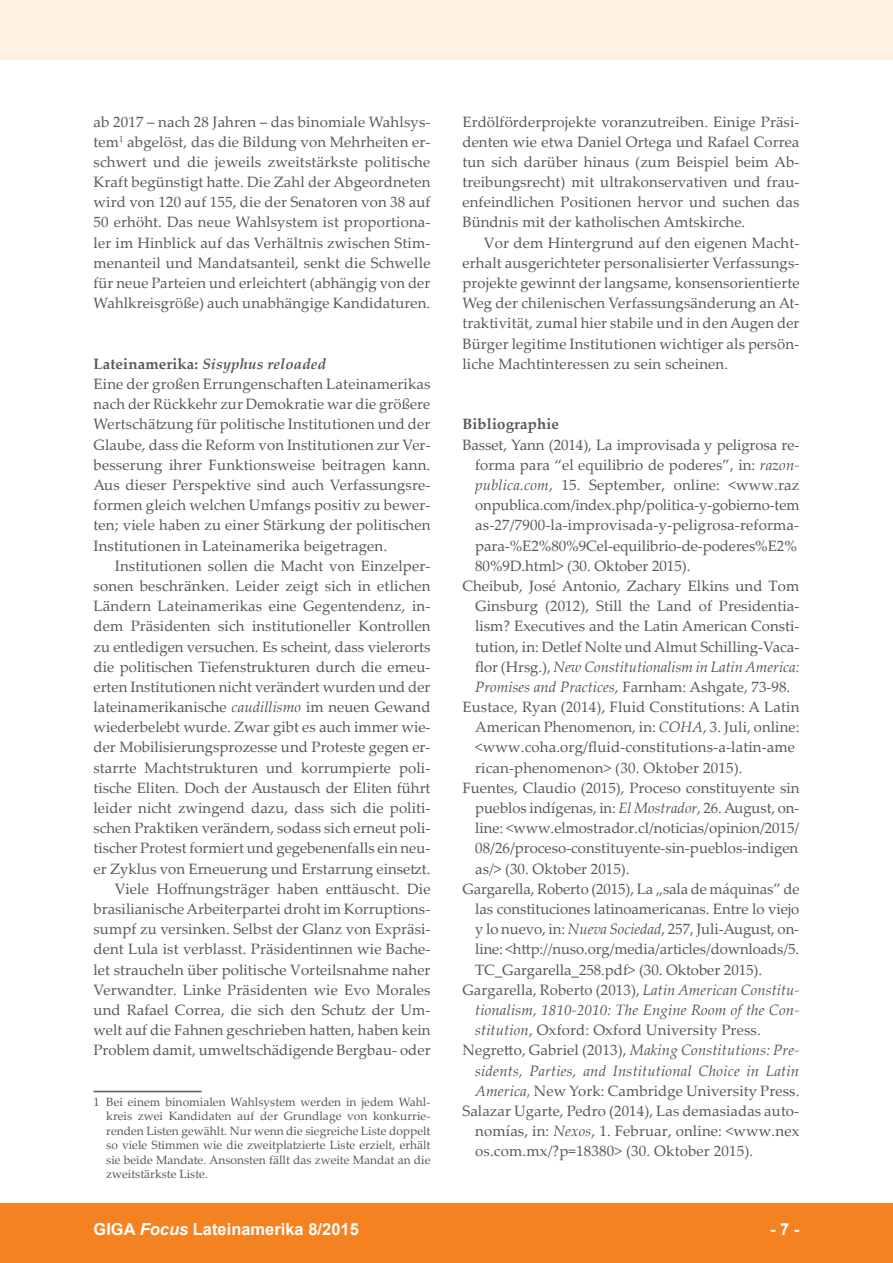
<style>
.page{position:relative;width:893px;height:1263px;background:#fff}
.page>*{position:absolute;margin:0;border:0;box-sizing:border-box;transform-origin:0 0}
.t1{font:700 16.5px "Arial";color:#fff}
.t2{font:15px/20.2px "Palatino Linotype";letter-spacing:.005em;color:#57585a;text-align:justify}
.t3{font:italic 15px "Palatino Linotype";letter-spacing:.01em;color:#57585a}
.t4{font:700 15px "Palatino Linotype";letter-spacing:.01em;color:#57585a}
.t5{font:12px/14.4px "Palatino Linotype";color:#57585a;text-align:justify}
.s1{font-weight:700}
.s2{font-weight:700;font-style:italic}
.s3{font-style:italic}
.s4{font-style:normal}
</style>
<div class="page">
<div style="left:0;top:1203px;width:893px;height:60px;background:#f58220"></div>
<div style="left:0;top:0;width:893px;height:60px;background:#fef0e2"></div>
<hr style="left:94px;top:1091px;width:108px;height:1px;background:#57585a">
<p class="t2" style="left:94px;top:111px;width:339px">ab 2017 – nach 28 Jahren – das binomiale Wahlsys&shy;tem<sup>1</sup> abgelöst, das die Bildung von Mehrheiten er&shy;schwert und die jeweils zweitstärkste politische Kraft begünstigt hatte. Die Zahl der Abgeordneten wird von 120 auf 155, die der Senatoren von 38 auf 50 erhöht. Das neue Wahlsystem ist proportiona&shy;ler im Hinblick auf das Verhältnis zwischen Stim&shy;menanteil und Mandatsanteil, senkt die Schwelle für neue Parteien und erleichtert (abhängig von der Wahlkreisgröße) auch unabhängige Kandidaturen.</p>
<p class="t2" style="left:94px;top:353px;width:339px;text-align:left"><span class="s1">Lateinamerika:</span> <span class="s2">Sisyphus reloaded<br></span>Eine der großen Errungenschaften Lateinamerikas nach der Rückkehr zur Demokratie war die größere Wertschätzung für politische Institutionen und der Glaube, dass die Reform von Institutionen zur Ver&shy;besserung ihrer Funktionsweise beitragen kann.<br>Aus dieser Perspektive sind auch Verfassungsre&shy;formen gleich welchen Umfangs positiv zu bewer&shy;ten; viele haben zu einer Stärkung der politischen Institutionen in Lateinamerika beigetragen.</p>
<p class="t2" style="left:94px;top:555px;width:339px;text-align:right">Institutionen sollen die Macht von Einzelper&shy;sonen beschränken. Leider zeigt sich in etlichen Ländern Lateinamerikas eine Gegentendenz, in&shy;dem Präsidenten sich institutioneller Kontrollen zu entledigen versuchen. Es scheint, dass vielerorts die politischen Tiefenstrukturen durch die erneu&shy;erten Institutionen nicht verändert wurden und der lateinamerikanische <span class="s3">caudillismo</span> im neuen Gewand wiederbelebt wurde. Zwar gibt es auch immer wie&shy;der Mobilisierungsprozesse und Proteste gegen er&shy;starrte Machtstrukturen und korrumpierte poli&shy;tische Eliten. Doch der Austausch der Eliten führt leider nicht zwingend dazu, dass sich die politi&shy;schen Praktiken verändern, sodass sich erneut poli&shy;tischer Protest formiert und gegebenenfalls ein neu&shy;er Zyklus von Erneuerung und Erstarrung einsetzt.<br>Viele Hoffnungsträger haben enttäuscht. Die brasilianische Arbeiterpartei droht im Korruptions&shy;sumpf zu versinken. Selbst der Glanz von Expräsi&shy;dent Lula ist verblasst. Präsidentinnen wie Bache&shy;let straucheln über politische Vorteilsnahme naher Verwandter. Linke Präsidenten wie Evo Morales und Rafael Correa, die sich den Schutz der Um&shy;welt auf die Fahnen geschrieben hatten, haben kein Problem damit, umweltschädigende Bergbau- oder</p>
<p class="t5" style="left:106px;top:1094px;width:326px;text-indent:-13px">1 Bei einem binomialen Wahlsystem werden in jedem Wahl&shy;kreis zwei Kandidaten auf der Grundlage von konkurrie&shy;renden Listen gewählt. Nur wenn die siegreiche Liste doppelt so viele Stimmen wie die zweitplatzierte Liste erzielt, erhält sie beide Mandate. Ansonsten fällt das zweite Mandat an die zweitstärkste Liste.</p>
<p class="t2" style="left:462px;top:111px;width:339px">Erdölförderprojekte voranzutreiben. Einige Präsi&shy;denten wie etwa Daniel Ortega und Rafael Correa tun sich darüber hinaus (zum Beispiel beim Ab&shy;treibungsrecht) mit ultrakonservativen und frau&shy;enfeindlichen Positionen hervor und suchen das Bündnis mit der katholischen Amtskirche.</p>
<p class="t2" style="left:462px;top:232px;width:339px;text-indent:21px">Vor dem Hintergrund auf den eigenen Macht&shy;erhalt ausgerichteter personalisierter Verfassungs&shy;projekte gewinnt der langsame, konsensorientierte Weg der chilenischen Verfassungsänderung an At&shy;traktivität, zumal hier stabile und in den Augen der Bürger legitime Institutionen wichtiger als persön&shy;liche Machtinteressen zu sein scheinen.</p>
<p class="t4" style="left:462px;top:414px;width:98px">Bibliographie</p>
<p class="t2" style="left:462px;top:434px;width:338px">Basset, Yann (2014), La improvisada y peligrosa re-</p>
<p class="t2" style="left:475px;top:454px;width:326px">forma para “el equilibrio de poderes”, in: <span class="s3">razon-</span></p>
<p class="t2" style="left:475px;top:474px;width:326px"><span class="s3">publica.com</span>, 15. September, online: &lt;www.raz</p>
<p class="t2" style="left:475px;top:494px;width:326px">onpublica.com/index.php/politica-y-gobierno-tem</p>
<p class="t2" style="left:475px;top:514px;width:325px">as-27/7900-la-improvisada-y-peligrosa-reforma-</p>
<p class="t2" style="left:475px;top:535px;width:323px">para-%E2%80%9Cel-equilibrio-de-poderes%E2%</p>
<p class="t2" style="left:475px;top:555px;width:217px">80%9D.html&gt; (30. Oktober 2015).</p>
<p class="t2" style="left:462px;top:575px;width:338px">Cheibub, José Antonio, Zachary Elkins und Tom</p>
<p class="t2" style="left:475px;top:595px;width:326px">Ginsburg (2012), Still the Land of Presidentia-</p>
<p class="t2" style="left:475px;top:615px;width:326px">lism? Executives and the Latin American Consti-</p>
<p class="t2" style="left:475px;top:636px;width:326px">tution, in: Detlef Nolte und Almut Schilling-Vaca-</p>
<p class="t3" style="left:475px;top:656px;width:326px"><span class="s4">flor (Hrsg.),</span> New Constitutionalism in Latin America:</p>
<p class="t2" style="left:475px;top:676px;width:317px"><span class="s3">Promises and Practices</span>, Farnham: Ashgate, 73-98.</p>
<p class="t2" style="left:462px;top:696px;width:338px">Eustace, Ryan (2014), Fluid Constitutions: A Latin</p>
<p class="t2" style="left:475px;top:716px;width:326px">American Phenomenon, in: <span class="s3">COHA</span>, 3. Juli, online:</p>
<p class="t2" style="left:475px;top:737px;width:321px">&lt;www.coha.org/fluid-constitutions-a-latin-ame</p>
<p class="t2" style="left:475px;top:757px;width:269px">rican-phenomenon&gt; (30. Oktober 2015).</p>
<p class="t2" style="left:462px;top:777px;width:338px">Fuentes, Claudio (2015), Proceso constituyente sin</p>
<p class="t2" style="left:475px;top:797px;width:326px">pueblos indígenas, in: <span class="s3">El Mostrador</span>, 26. August, on-</p>
<p class="t2" style="left:475px;top:817px;width:326px">line: &lt;www.elmostrador.cl/noticias/opinion/2015/</p>
<p class="t2" style="left:475px;top:838px;width:325px">08/26/proceso-constituyente-sin-pueblos-indigen</p>
<p class="t2" style="left:475px;top:858px;width:156px">as/&gt; (30. Oktober 2015).</p>
<p class="t2" style="left:462px;top:878px;width:339px">Gargarella, Roberto (2015), La „sala de máquinas” de</p>
<p class="t2" style="left:475px;top:898px;width:326px">las constituciones latinoamericanas. Entre lo viejo</p>
<p class="t2" style="left:475px;top:918px;width:326px">y lo nuevo, in: <span class="s3">Nueva Sociedad</span>, 257, Juli-August, on-</p>
<p class="t2" style="left:475px;top:938px;width:326px">line: &lt;http://nuso.org/media/articles/downloads/5.</p>
<p class="t2" style="left:475px;top:959px;width:289px">TC_Gargarella_258.pdf&gt; (30. Oktober 2015).</p>
<p class="t2" style="left:462px;top:979px;width:339px">Gargarella, Roberto (2013), <span class="s3">Latin American Constitu-</span></p>
<p class="t3" style="left:475px;top:999px;width:326px">tionalism, 1810-2010: The Engine Room of the Con-</p>
<p class="t2" style="left:475px;top:1019px;width:287px"><span class="s3">stitution</span>, Oxford: Oxford University Press.</p>
<p class="t3" style="left:462px;top:1039px;width:338px"><span class="s4">Negretto, Gabriel (2013),</span> Making Constitutions: Pre-</p>
<p class="t3" style="left:475px;top:1060px;width:325px">sidents, Parties, and Institutional Choice in Latin</p>
<p class="t2" style="left:475px;top:1080px;width:326px"><span class="s3">America,</span> New York: Cambridge University Press.</p>
<p class="t2" style="left:462px;top:1100px;width:338px">Salazar Ugarte, Pedro (2014), Las demasiadas auto-</p>
<p class="t2" style="left:475px;top:1120px;width:326px">nomías, in: <span class="s3">Nexos</span>, 1. Februar, online: &lt;www.nex</p>
<p class="t2" style="left:475px;top:1140px;width:280px">os.com.mx/?p=18380&gt; (30. Oktober 2015).</p>
<p class="t1" style="left:94px;top:1218px;width:267px">GIGA <span class="s3">Focus</span> Lateinamerika 8/2015</p>
<p class="t1" style="left:770px;top:1218px;width:31px">- 7 -</p>
</div>
